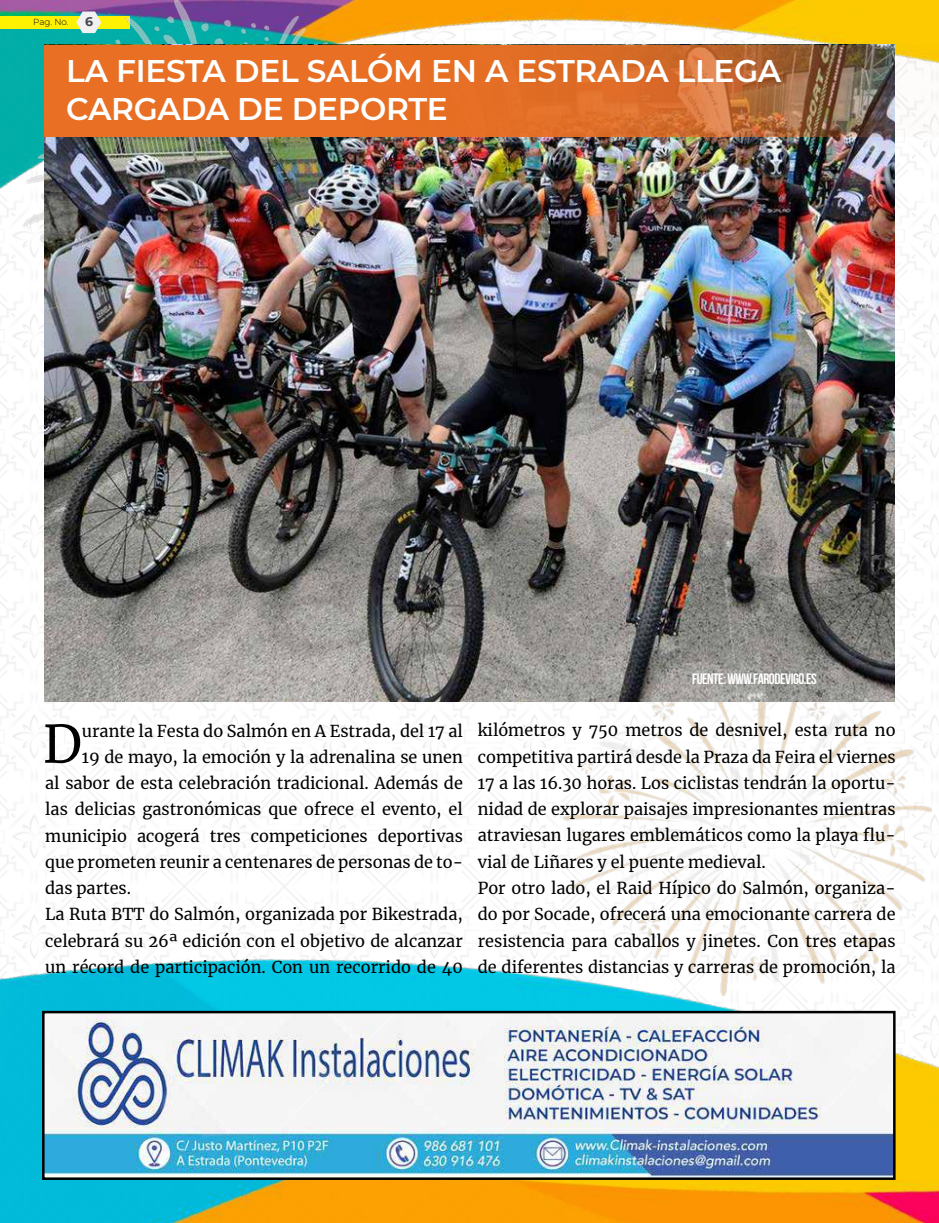
<style>
.page{position:relative;width:939px;height:1223px;background:#fff}
.page>*{position:absolute;margin:0;border:0;box-sizing:border-box;transform-origin:0 0}
.t1{font:51.62px "Merriweather";color:#000}
.t2{font:600 31.25px/37.5px "Montserrat";letter-spacing:-.01em;color:#fff}
.t3{font:16.25px/26.2px "Merriweather";color:#000}
.t4{font:700 15px "Bebas Neue";letter-spacing:-.03em;color:#fff}
.t5{font:700 12.5px "Montserrat";color:#44484d}
.t6{font:300 8.75px "Montserrat";color:#000}
</style>
<div class="page">
<img style="left:0;top:0;width:939px;height:221px">
<div style="left:0;top:16px;width:130px;height:12px;background:#fff200"></div>
<img style="left:0;top:711px;width:939px;height:511px">
<img style="left:25px;top:0;width:361px;height:348px">
<img style="left:563px;top:667px;width:369px;height:328px">
<img style="left:44px;top:44px;width:851px;height:658px">
<svg style="left:44px;top:45px;width:895px;height:91px;background:#d57334"></svg>
<img style="left:45px;top:1013px;width:848px;height:163px">
<div style="left:42px;top:1010px;width:854px;height:169px;border:2px solid #000"></div>
<p class="t6" style="left:33px;top:16px;width:37px">Pag. No.</p>
<p class="t5" style="left:85px;top:12px;width:9px">6</p>
<h2 class="t2" style="left:66px;top:51px;width:717px">LA FIESTA DEL SALÓM EN A ESTRADA LLEGA<br>CARGADA DE DEPORTE</h2>
<h1 class="t1" style="left:43px;top:708px;width:41px">D</h1>
<p class="t3" style="left:82px;top:717px;width:382px">urante la Festa do Salmón en A Estrada, del 17 al</p>
<p class="t3" style="left:82px;top:743px;width:382px">19 de mayo, la emoción y la adrenalina se unen</p>
<p class="t3" style="left:45px;top:769px;width:419px">al sabor de esta celebración tradicional. Además de</p>
<p class="t3" style="left:45px;top:795px;width:419px">las delicias gastronómicas que ofrece el evento, el</p>
<p class="t3" style="left:45px;top:822px;width:419px">municipio acogerá tres competiciones deportivas</p>
<p class="t3" style="left:45px;top:848px;width:419px">que prometen reunir a centenares de personas de to-</p>
<p class="t3" style="left:45px;top:874px;width:87px">das partes.</p>
<p class="t3" style="left:45px;top:900px;width:419px">La Ruta BTT do Salmón, organizada por Bikestrada,</p>
<p class="t3" style="left:45px;top:927px;width:419px">celebrará su 26ª edición con el objetivo de alcanzar</p>
<p class="t3" style="left:45px;top:953px;width:419px">un récord de participación. Con un recorrido de 40</p>
<p class="t4" style="left:692px;top:670px;width:126px">FUENTE: WWW.FARODEVIGO.ES</p>
<p class="t3" style="left:478px;top:717px;width:419px">kilómetros y 750 metros de desnivel, esta ruta no competitiva partirá desde la Praza da Feira el viernes 17 a las 16.30 horas. Los ciclistas tendrán la oportu&shy;nidad de explorar paisajes impresionantes mientras atraviesan lugares emblemáticos como la playa flu&shy;vial de Liñares y el puente medieval.<br>Por otro lado, el Raid Hípico do Salmón, organiza&shy;do por Socade, ofrecerá una emocionante carrera de resistencia para caballos y jinetes. Con tres etapas de diferentes distancias y carreras de promoción, la</p>
</div>
